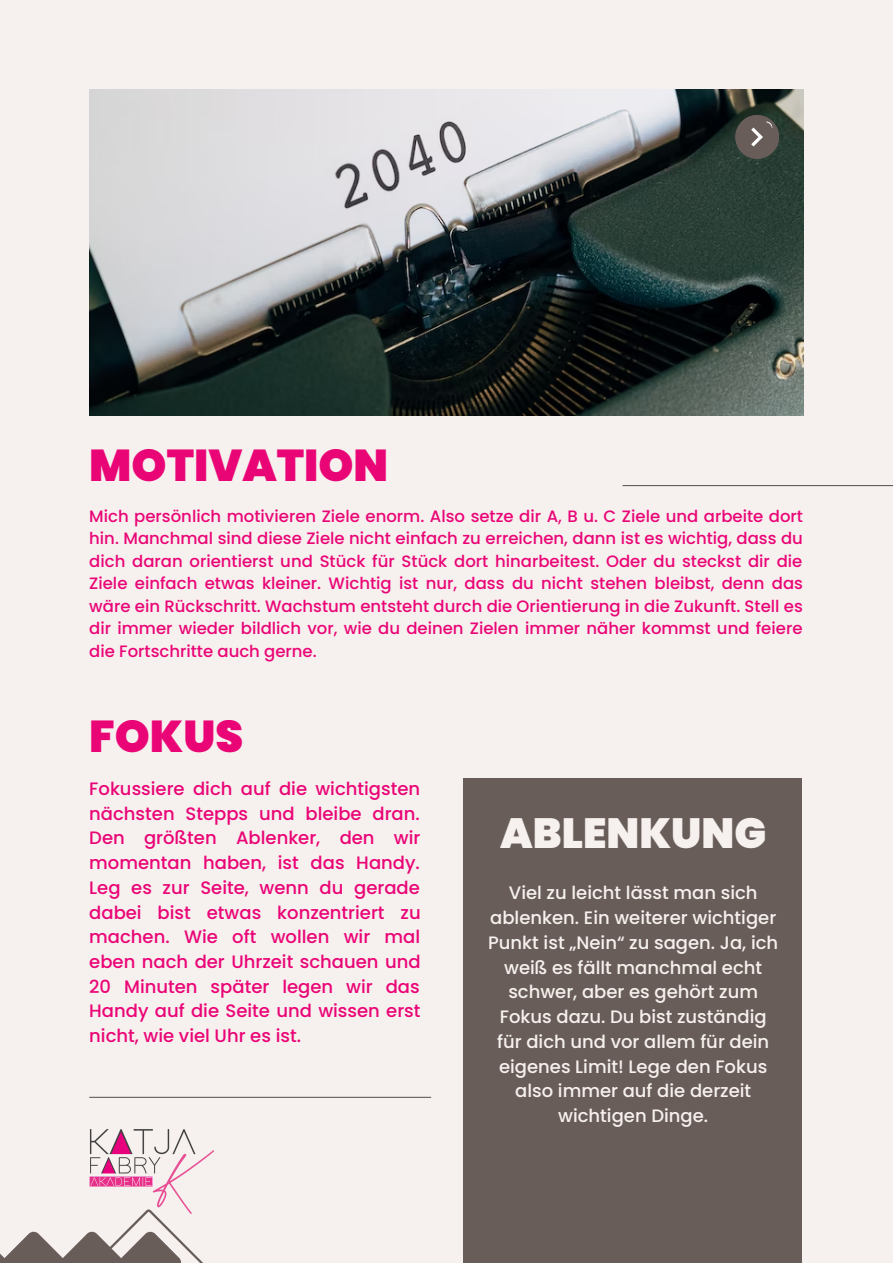
<style>
.page{position:relative;width:893px;height:1264px;background:#fff}
.page>*{position:absolute;margin:0;border:0;box-sizing:border-box;transform-origin:0 0}
.t1{font:900 44.55px "Poppins";color:#ea0577}
.t2{font:900 42.15px "Poppins";color:#f6f1ee}
.t3{font:500 18px/24.8px "Poppins";color:#ea0577;text-align:justify}
.t4{font:500 18px/24.8px "Poppins";color:#f6f1ee;text-align:center}
.t5{font:500 16.5px/22.5px "Poppins";color:#ea0577;text-align:justify}
</style>
<div class="page">
<div style="left:0;top:0;width:892px;height:1262px;background:#f6f1ee"></div>
<img style="left:89px;top:89px;width:714px;height:326px">
<div style="left:463px;top:778px;width:338px;height:484px;background:#695d5a"></div>
<hr style="left:89px;top:1096px;width:342px;height:1px;background:#695d5a">
<hr style="left:622px;top:485px;width:270px;height:1px;background:#695d5a">
<div style="left:735px;top:115px;width:43px;height:44px;background:#695d5a;border-radius:50%"></div>
<svg style="left:742px;top:115px;width:36px;height:37px"></svg>
<svg style="left:0;top:1231px;width:202px;height:31px"></svg>
<img style="left:75px;top:1096px;width:149px;height:141px">
<h1 class="t1" style="left:89px;top:434px;width:300px">MOTIVATION</h1>
<p class="t5" style="left:89px;top:504px;width:715px">Mich persönlich motivieren Ziele enorm. Also setze dir A, B u. C Ziele und arbeite dort hin. Manchmal sind diese Ziele nicht einfach zu erreichen, dann ist es wichtig, dass du dich daran orientierst und Stück für Stück dort hinarbeitest. Oder du steckst dir die Ziele einfach etwas kleiner. Wichtig ist nur, dass du nicht stehen bleibst, denn das wäre ein Rückschritt. Wachstum entsteht durch die Orientierung in die Zukunft. Stell es dir immer wieder bildlich vor, wie du deinen Zielen immer näher kommst und feiere die Fortschritte auch gerne.</p>
<h1 class="t1" style="left:89px;top:705px;width:155px">FOKUS</h1>
<p class="t3" style="left:89px;top:776px;width:333px">Fokussiere dich auf die wichtigsten nächsten Stepps und bleibe dran.<br>Den größten Ablenker, den wir momentan haben, ist das Handy.<br>Leg es zur Seite, wenn du gerade dabei bist etwas konzentriert zu machen. Wie oft wollen wir mal eben nach der Uhrzeit schauen und 20 Minuten später legen wir das Handy auf die Seite und wissen erst nicht, wie viel Uhr es ist.</p>
<h2 class="t2" style="left:500px;top:803px;width:267px">ABLENKUNG</h2>
<p class="t4" style="left:488px;top:880px;width:291px">Viel zu leicht lässt man sich ablenken. Ein weiterer wichtiger<br>Punkt ist „Nein“ zu sagen. Ja, ich weiß es fällt manchmal echt schwer, aber es gehört zum<br>Fokus dazu. Du bist zuständig für dich und vor allem für dein eigenes Limit! Lege den Fokus also immer auf die derzeit wichtigen Dinge.</p>
</div>
